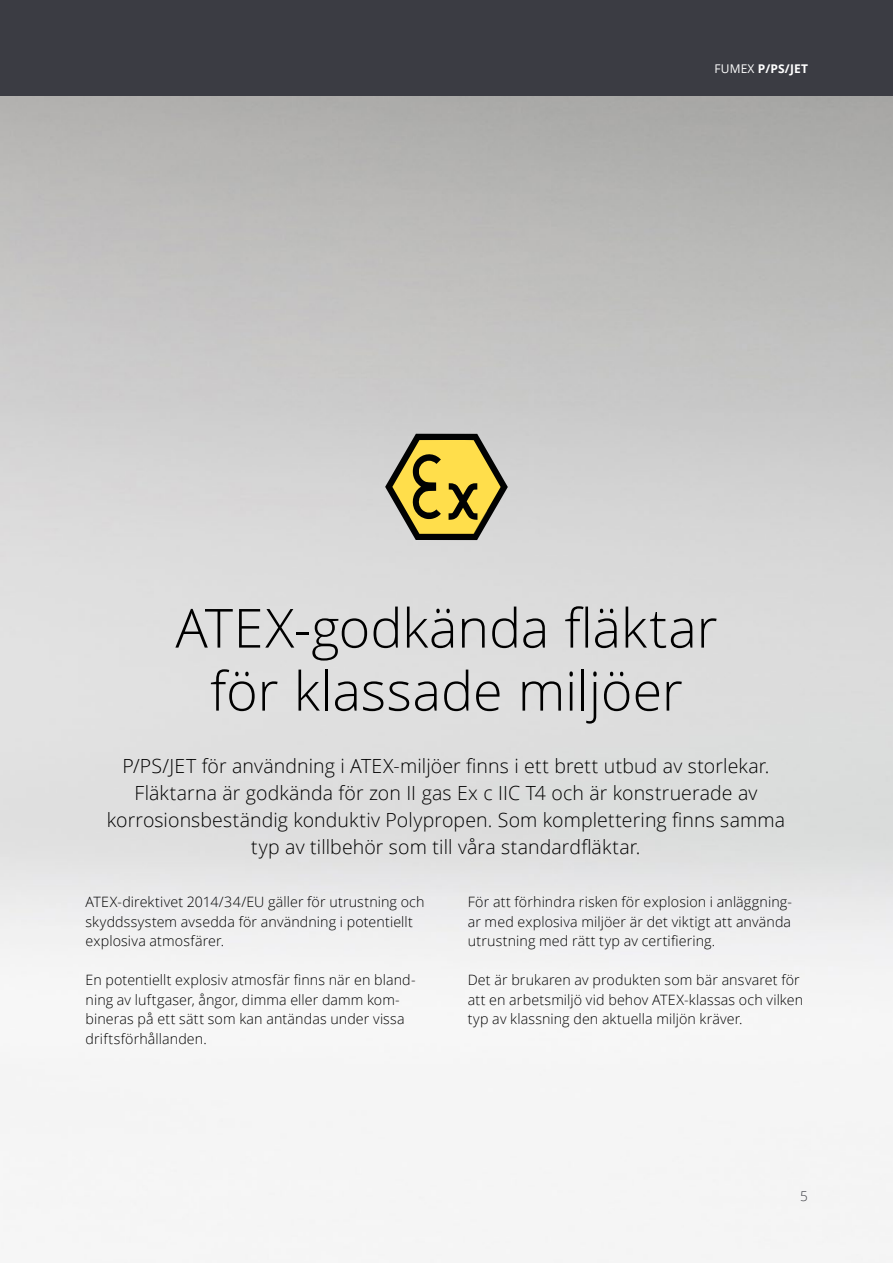
<style>
.page{position:relative;width:893px;height:1263px;background:#fff}
.page>*{position:absolute;margin:0;border:0;box-sizing:border-box;transform-origin:0 0}
.t1{font:300 54px/63px "Open Sans";letter-spacing:-.005em;color:#000;text-align:center}
.t2{font:300 19.5px/27px "Open Sans";letter-spacing:.005em;color:#000;text-align:center}
.t3{font:300 14.25px/19.5px "Open Sans";letter-spacing:.01em;color:#000}
.t4{font:300 13.5px "Open Sans";color:#3b3c43}
.t5{font:700 12px "Open Sans";color:#fff}
.s1{font-weight:400}
</style>
<div class="page">
<div style="left:0;top:0;width:893px;height:96px;background:#3b3c43"></div>
<svg style="left:385px;top:434px;width:123px;height:106px;background:#b2a25a"></svg>
<p class="t5" style="left:715px;top:60px;width:95px"><span class="s1">FUMEX</span> P/PS/JET</p>
<h1 class="t1" style="left:175px;top:595px;width:544px">ATEX-godkända fläktar för klassade miljöer</h1>
<p class="t2" style="left:107px;top:752px;width:680px">P/PS/JET för användning i ATEX-miljöer finns i ett brett utbud av storlekar.<br>Fläktarna är godkända för zon II gas Ex c IIC T4 och är konstruerade av korrosionsbeständig konduktiv Polypropen. Som komplettering finns samma typ av tillbehör som till våra standardfläktar.</p>
<p class="t3" style="left:86px;top:892px;width:340px">ATEX-direktivet 2014/34/EU gäller för utrustning och skyddssystem avsedda för användning i potentiellt explosiva atmosfärer.</p>
<p class="t3" style="left:86px;top:970px;width:332px">En potentiellt explosiv atmosfär finns när en bland&shy;ning av luftgaser, ångor, dimma eller damm kom&shy;bineras på ett sätt som kan antändas under vissa driftsförhållanden.</p>
<p class="t3" style="left:468px;top:892px;width:326px;text-align:justify">För att förhindra risken för explosion i anläggning&shy;ar med explosiva miljöer är det viktigt att använda utrustning med rätt typ av certifiering.</p>
<p class="t3" style="left:468px;top:970px;width:337px">Det är brukaren av produkten som bär ansvaret för att en arbetsmiljö vid behov ATEX-klassas och vilken typ av klassning den aktuella miljön kräver.</p>
<p class="t4" style="left:800px;top:1187px;width:9px">5</p>
</div>
